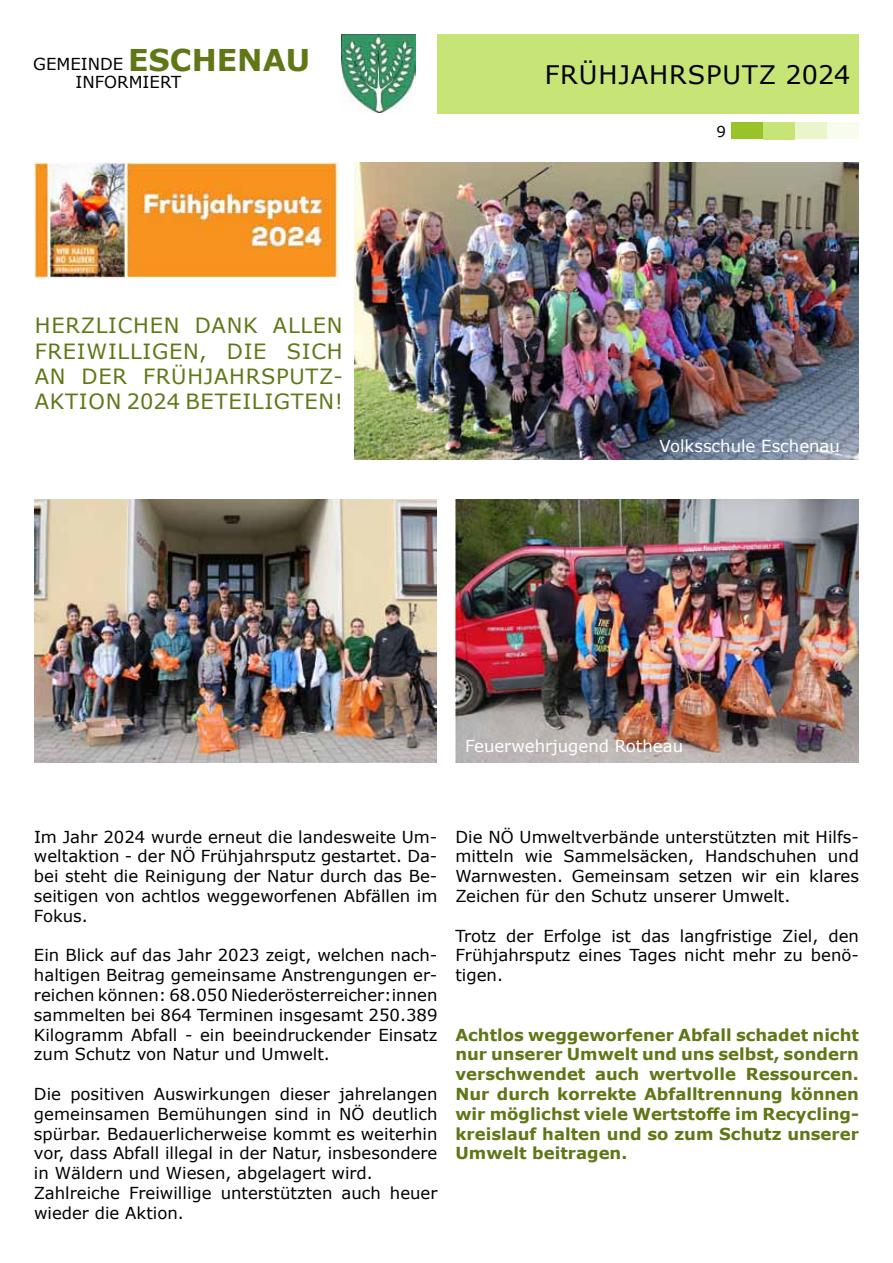
<style>
.page{position:relative;width:893px;height:1263px;background:#fff}
.page>*{position:absolute;margin:0;border:0;box-sizing:border-box;transform-origin:0 0}
.t1{font:25.5px "Verdana";letter-spacing:.035em;color:#000}
.t2{font:21px/25.2px "Verdana";letter-spacing:.035em;color:#5f7717}
.t3{font:16.5px/19.8px "Verdana";color:#000;text-align:justify}
.t4{font:700 16.5px/19.8px "Verdana";color:#5f7717;text-align:justify}
.t5{font:16.5px "Verdana";color:#fff}
.t6{font:15px "Verdana";color:#000}
.s1{font-weight:700;font-size:30px;color:#5f7717}
</style>
<div class="page">
<div style="left:437px;top:34px;width:422px;height:79px;background:#c7e476"></div>
<div style="left:731px;top:122px;width:32px;height:17px;background:#9ac327"></div>
<div style="left:763px;top:122px;width:32px;height:17px;background:#c7e476"></div>
<div style="left:795px;top:122px;width:32px;height:17px;background:#eaf5cb"></div>
<div style="left:827px;top:122px;width:32px;height:17px;background:#f8fcee"></div>
<img style="left:341px;top:34px;width:74px;height:79px">
<img style="left:34px;top:500px;width:402px;height:262px">
<img style="left:355px;top:162px;width:504px;height:298px">
<img style="left:455px;top:500px;width:404px;height:263px">
<img style="left:34px;top:162px;width:304px;height:117px">
<p class="t3" style="left:33px;top:54px;width:279px">GEMEINDE <span class="s1">ESCHENAU</span></p>
<p class="t3" style="left:75px;top:71px;width:107px">INFORMIERT</p>
<p class="t2" style="left:35px;top:313px;width:114px">herzlichendankallen freiwilligen</p>
<p class="t2" style="left:199px;top:338px;width:24px">, diesi</p>
<p class="t2" style="left:311px;top:338px;width:24px">ch</p>
<p class="t2" style="left:35px;top:363px;width:17px">ande</p>
<p class="t2" style="left:113px;top:363px;width:74px">r frühjah</p>
<p class="t2" style="left:246px;top:363px;width:30px">rspu</p>
<p class="t2" style="left:306px;top:363px;width:39px">tz-</p>
<p class="t2" style="left:35px;top:388px;width:16px">aktion</p>
<p class="t2" style="left:127px;top:388px;width:73px">2024 betei</p>
<p class="t2" style="left:252px;top:388px;width:27px">ligten</p>
<p class="t2" style="left:335px;top:388px;width:10px">!</p>
<h1 class="t1" style="left:545px;top:58px;width:53px">frühjah</h1>
<h1 class="t1" style="left:669px;top:58px;width:37px">rspu</h1>
<h1 class="t1" style="left:742px;top:58px;width:110px">tz 2024</h1>
<p class="t6" style="left:716px;top:121px;width:11px">9</p>
<p class="t5" style="left:660px;top:435px;width:182px">Volksschule Eschenau</p>
<p class="t5" style="left:465px;top:735px;width:220px">Feuerwehrjugend Rotheau</p>
<p class="t3" style="left:34px;top:826px;width:405px">Im Jahr 2024 wurde erneut die landesweite Um&shy;weltaktion - der NÖ Frühjahrsputz gestartet. Da&shy;bei steht die Reinigung der Natur durch das Be&shy;seitigen von achtlos weggeworfenen Abfällen im Fokus.</p>
<p class="t3" style="left:34px;top:945px;width:405px">Ein Blick auf das Jahr 2023 zeigt, welchen nach&shy;haltigen Beitrag gemeinsame Anstrengungen er&shy;reichen können: 68.050 Niederösterreicher:innen sammelten bei 864 Terminen insgesamt 250.389<br>Kilogramm Abfall - ein beeindruckender Einsatz zum Schutz von Natur und Umwelt.</p>
<p class="t3" style="left:34px;top:1084px;width:405px;text-align:left">Die positiven Auswirkungen dieser jahrelangen gemeinsamen Bemühungen sind in NÖ deutlich spürbar. Bedauerlicherweise kommt es weiterhin vor, dass Abfall illegal in der Natur, insbesondere in Wäldern und Wiesen, abgelagert wird.<br>Zahlreiche Freiwillige unterstützten auch heuer wieder die Aktion.</p>
<p class="t3" style="left:455px;top:826px;width:405px">Die NÖ Umweltverbände unterstützten mit Hilfs&shy;mitteln wie Sammelsäcken, Handschuhen und Warnwesten. Gemeinsam setzen wir ein klares Zeichen für den Schutz unserer Umwelt.</p>
<p class="t3" style="left:455px;top:925px;width:405px">Trotz der Erfolge ist das langfristige Ziel, den Frühjahrsputz eines Tages nicht mehr zu benö&shy;tigen.</p>
<p class="t4" style="left:455px;top:1024px;width:405px">Achtlos weggeworfener Abfall schadet nicht nur unserer Umwelt und uns selbst, sondern verschwendet auch wertvolle Ressourcen.<br>Nur durch korrekte Abfalltrennung können wir möglichst viele Wertstoffe im Recycling&shy;kreislauf halten und so zum Schutz unserer Umwelt beitragen.</p>
</div>
